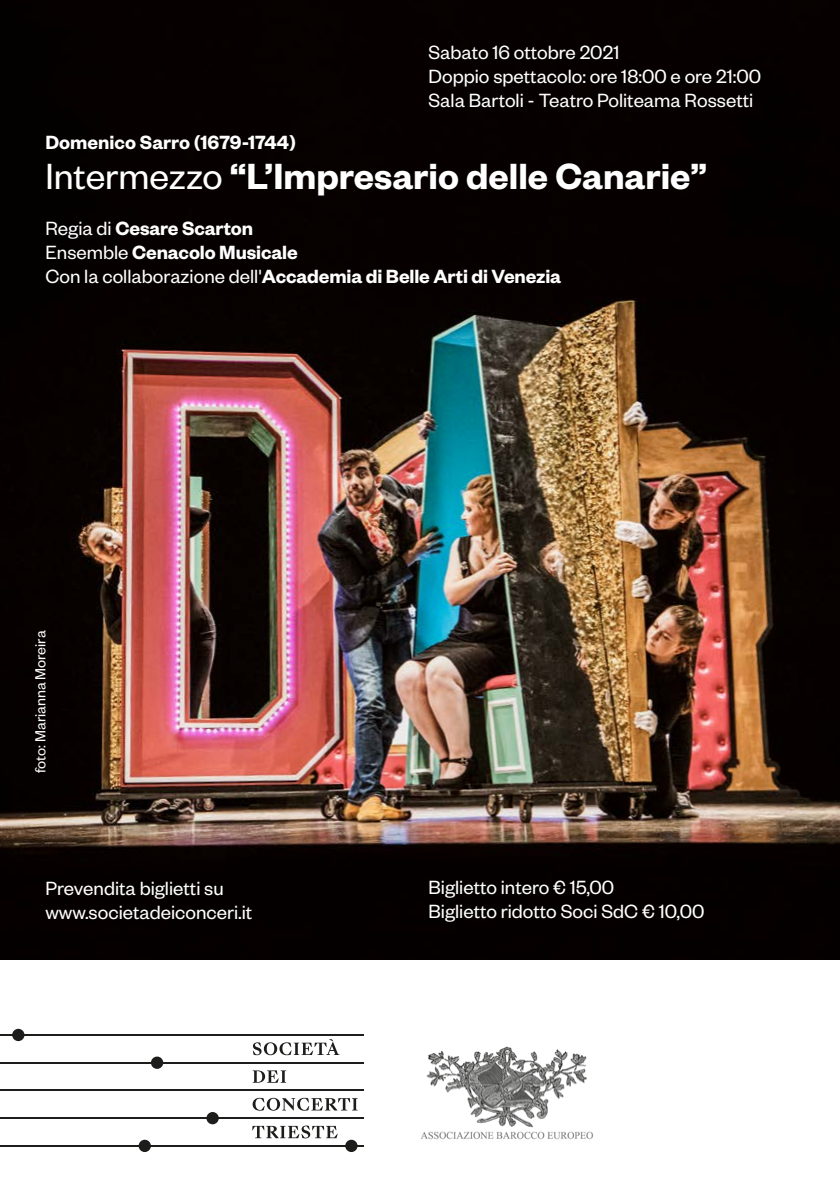
<style>
.page{position:relative;width:840px;height:1191px;background:#fff}
.page>*{position:absolute;margin:0;border:0;box-sizing:border-box;transform-origin:0 0}
.t1{font:600 40px "Founders Grotesk";color:#fff}
.t2{font:21px/24px "Founders Grotesk";color:#fff}
.t3{font:600 21px/24px "Founders Grotesk";letter-spacing:-.005em;color:#fff}
.t4{font:16px "Founders Grotesk";color:#fff}
.s1{font-weight:400}
</style>
<div class="page">
<img style="left:0;top:0;width:839px;height:959px">
<svg style="left:253px;top:1039px;width:86px;height:16px"></svg>
<svg style="left:252px;top:1070px;width:34px;height:12px"></svg>
<svg style="left:252px;top:1097px;width:105px;height:13px"></svg>
<svg style="left:252px;top:1125px;width:85px;height:13px"></svg>
<hr style="left:0;top:1034px;width:363px;height:1px;background:#1d1d1b">
<hr style="left:0;top:1062px;width:363px;height:1px;background:#1d1d1b">
<hr style="left:0;top:1090px;width:363px;height:1px;background:#1d1d1b">
<hr style="left:0;top:1117px;width:363px;height:1px;background:#1d1d1b">
<hr style="left:0;top:1145px;width:363px;height:1px;background:#1d1d1b">
<div style="left:345px;top:1139px;width:12px;height:13px;background:#1d1d1b;border-radius:50%"></div>
<div style="left:206px;top:1112px;width:13px;height:12px;background:#1d1d1b;border-radius:50%"></div>
<svg style="left:138px;top:1139px;width:13px;height:13px"></svg>
<div style="left:151px;top:1056px;width:12px;height:12px;background:#1d1d1b;border-radius:50%"></div>
<div style="left:12px;top:1028px;width:12px;height:13px;background:#1d1d1b;border-radius:50%"></div>
<img style="left:421px;top:1046px;width:172px;height:94px">
<p class="t2" style="left:428px;top:39px;width:334px">Sabato 16 ottobre 2021<br>Doppio spettacolo: ore 18:00 e ore 21:00<br>Sala Bartoli - Teatro Politeama Rossetti</p>
<p class="t3" style="left:45px;top:129px;width:252px">Domenico Sarro (1679-1744)</p>
<h1 class="t1" style="left:45px;top:151px;width:662px"><span class="s1">Intermezzo</span> “L’Impresario delle Canarie”</h1>
<p class="t3" style="left:45px;top:215px;width:517px"><span class="s1">Regia di</span> Cesare Scarton<br><span class="s1">Ensemble</span> Cenacolo Musicale<br><span class="s1">Con la collaborazione dell'</span>Accademia di Belle Arti di Venezia</p>
<p class="t4" style="left:30px;top:773px;width:144px;rotate:-90deg">foto: Marianna Moreira</p>
<p class="t2" style="left:45px;top:875px;width:208px">Prevendita biglietti su www.societadeiconceri.it</p>
<p class="t2" style="left:428px;top:874px;width:277px">Biglietto intero € 15,00<br>Biglietto ridotto Soci SdC € 10,00</p>
</div>
